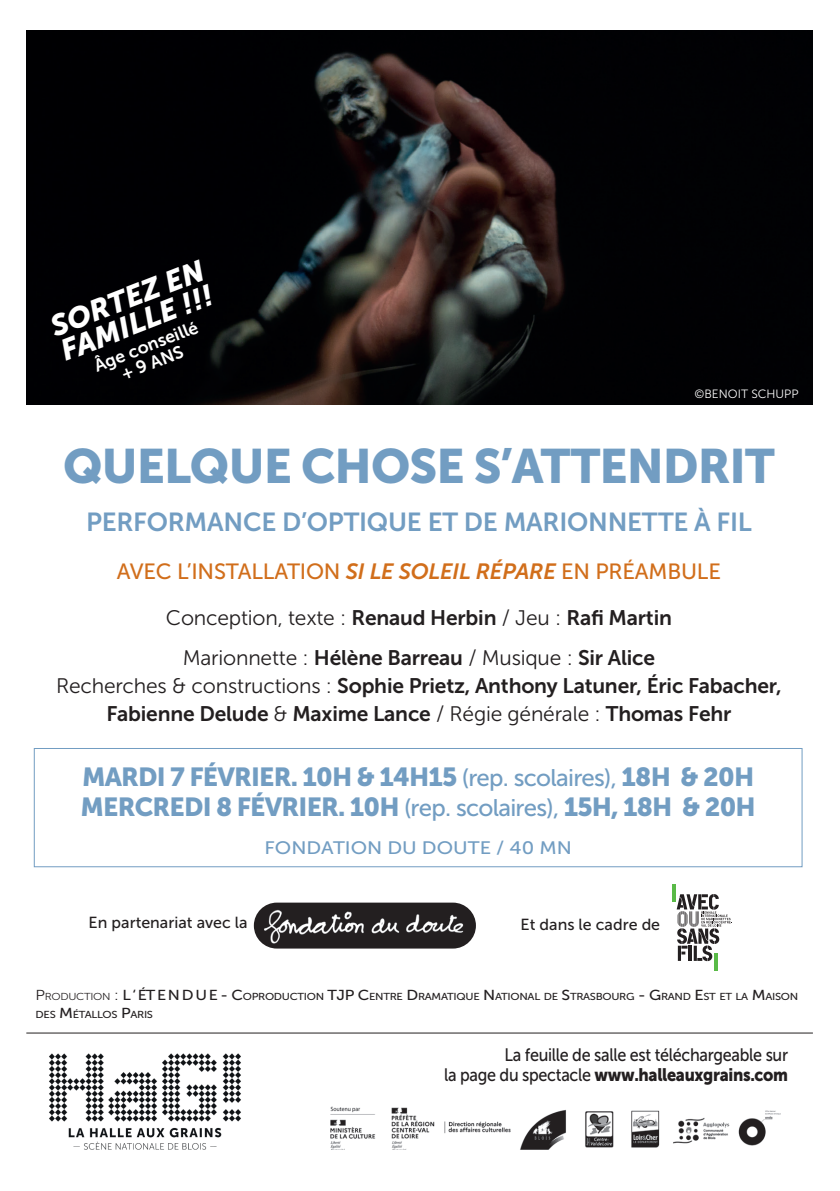
<style>
.page{position:relative;width:840px;height:1191px;background:#fff}
.page>*{position:absolute;margin:0;border:0;box-sizing:border-box;transform-origin:0 0}
.t1{font:48px "Museo Sans 900";letter-spacing:-.02em;color:#729dc2}
.t2{font:italic 29.2px/26.2px "Museo Sans 900";color:#fff}
.t3{font:26px/30px "Museo Sans 900";letter-spacing:-.03em;color:#729dc2}
.t4{font:26px "Museo Sans 700";letter-spacing:-.01em;color:#729dc2}
.t5{font:22px "Museo Sans 500";letter-spacing:-.01em;color:#d16e1b}
.t6{font:21px/28px "Museo Sans 700";letter-spacing:-.01em;color:#231f20;text-align:center}
.t7{font:21px/40px "Museo Sans 300";letter-spacing:-.01em;color:#231f20;text-align:center}
.t8{font:18px "Museo Sans 900";letter-spacing:-.02em;color:#231f20;scale:.9 1}
.t9{font:18px "Museo Sans 500";letter-spacing:-.02em;color:#231f20;scale:.9 1}
.t10{font:18px "Museo Sans 500";color:#729dc2;scale:1.11 1}
.t11{font:17.6px/17.6px "Museo Sans 700";color:#fff;text-align:center}
.t12{font:16px "Museo Sans 500";color:#231f20}
.t13{font:12px "Museo Sans 300";color:#fff}
.t14{font:10px/17.6px "Museo Sans 500";letter-spacing:-.03em;color:#231f20;scale:1.11 1}
.s1{font-family:"Museo Sans 700";font-style:italic}
.s2{font-family:"Museo Sans 700"}
.s3{font-family:"Museo Sans 300"}
.s4{font-family:"Museo Sans 500";font-size:24px}
.s5{font-family:"Museo Sans 300";font-size:14.4px}
.s6{font-size:14.4px}
.s7{font-family:"Museo Sans 500"}
</style>
<div class="page">
<img style="left:27px;top:30px;width:785px;height:374px">
<div style="left:34px;top:748px;width:767px;height:119px;border:1px solid #729dc2"></div>
<img style="left:330px;top:1106px;width:451px;height:43px">
<img style="left:49px;top:1053px;width:192px;height:97px">
<hr style="left:26px;top:1032px;width:786px;height:1px;background:#231f20">
<img style="left:254px;top:902px;width:221px;height:46px">
<hr style="left:714px;top:953px;width:3px;height:17px;background:#59ba47">
<hr style="left:671px;top:884px;width:3px;height:18px;background:#59ba47">
<svg style="left:676px;top:894px;width:55px;height:67px"></svg>
<h2 class="t2" style="left:47px;top:315px;width:163px;rotate:-21deg">SORTEZ EN<br>FAMILLE !!!</h2>
<p class="t11" style="left:92px;top:357px;width:111px;rotate:-21deg">Âge conseillé + 9 ANS</p>
<p class="t13" style="left:694px;top:388px;width:106px">©BENOIT SCHUPP</p>
<h1 class="t1" style="left:63px;top:439px;width:712px">QUELQUE CHOSE S’ATTENDRIT</h1>
<p class="t4" style="left:86px;top:507px;width:667px">PERFORMANCE D’OPTIQUE ET DE MARIONNETTE À FIL</p>
<p class="t5" style="left:117px;top:559px;width:605px">AVEC L’INSTALLATION <span class="s1">SI LE SOLEIL RÉPARE</span> EN PRÉAMBULE</p>
<p class="t7" style="left:166px;top:598px;width:507px">Conception, texte : <span class="s2">Renaud Herbin</span> / Jeu : <span class="s2">Rafi Martin<br></span>Marionnette : <span class="s2">Hélène Barreau</span> / Musique : <span class="s2">Sir Alice</span></p>
<p class="t6" style="left:56px;top:671px;width:726px"><span class="s3">Recherches &amp; constructions :</span> Sophie Prietz, Anthony Latuner, Éric Fabacher,<br>Fabienne Delude <span class="s3">&amp;</span> Maxime Lance <span class="s3">/ Régie générale :</span> Thomas Fehr</p>
<p class="t3" style="left:80px;top:762px;width:676px">MARDI 7 FÉVRIER. 10H &amp; 14H15 <span class="s4">(rep. scolaires),</span> 18H &amp; 20H<br>MERCREDI 8 FÉVRIER. 10H <span class="s4">(rep. scolaires),</span> 15H, 18H &amp; 20H</p>
<p class="t10" style="left:264px;top:838px;width:278px">FONDATION DU DOUTE / 40 MN</p>
<p class="t12" style="left:89px;top:913px;width:160px">En partenariat avec la</p>
<p class="t12" style="left:520px;top:916px;width:141px">Et dans le cadre de</p>
<p class="t14" style="left:36px;top:988px;width:688px"><span class="s5">P</span><span class="s3">ROduCTiOn</span> <span class="s5">:</span> <span class="s6">L ‘ ÉT E N D U E - C</span>OPRODUCTION <span class="s6">TJP C</span>ENTRE <span class="s6">D</span>RAMATIQUE <span class="s6">N</span>ATIONAL DE <span class="s6">S</span>TRASBOURG <span class="s6">- G</span>RAND <span class="s6">E</span>ST ET LA <span class="s6">M</span>AISON<br>DES <span class="s6">M</span>ÉTALLOS <span class="s6">P</span>ARIS</p>
<p class="t9" style="left:504px;top:1044px;width:316px">La feuille de salle est téléchargeable sur</p>
<p class="t8" style="left:444px;top:1064px;width:383px"><span class="s7">la page du spectacle</span> www.halleauxgrains.com</p>
</div>
